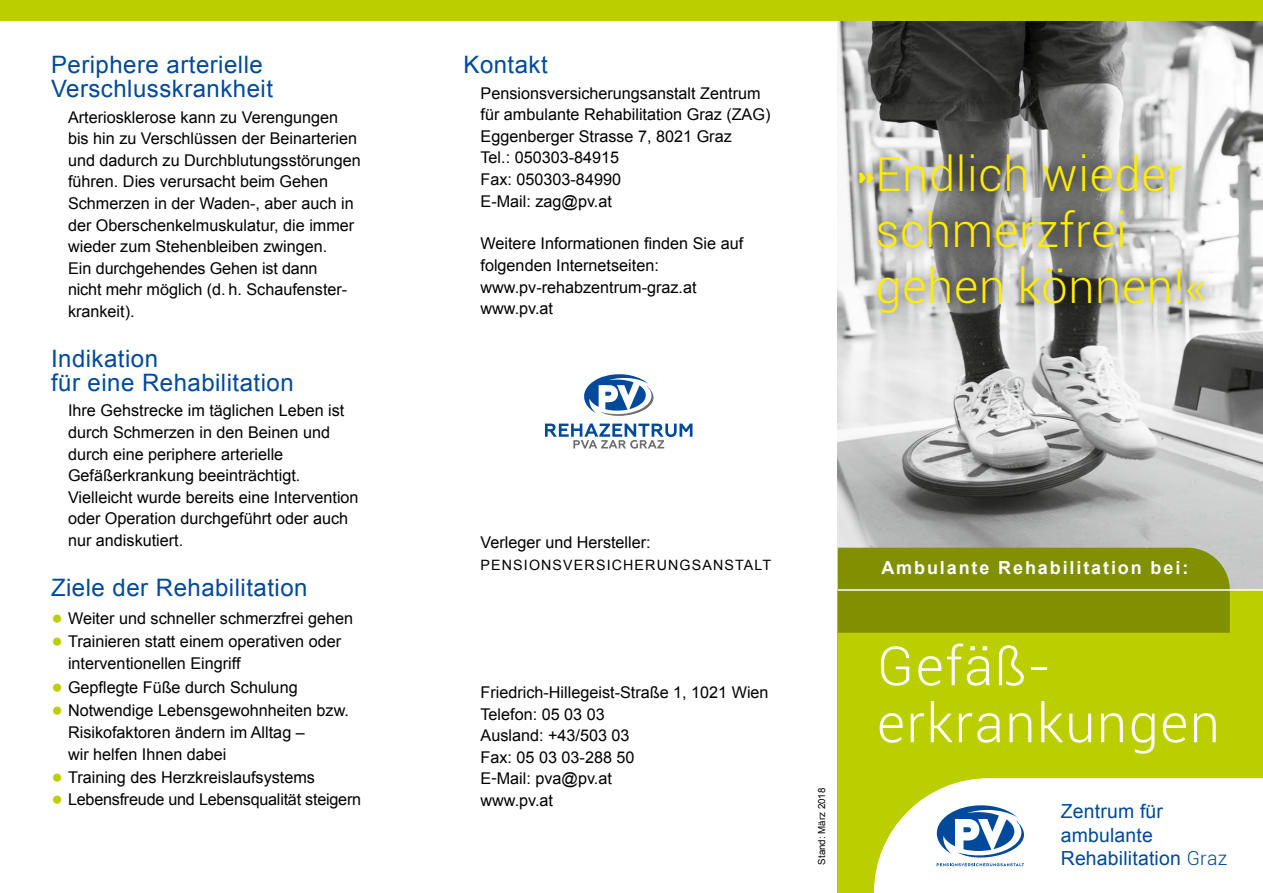
<style>
.page{position:relative;width:1263px;height:893px;background:#fff}
.page>*{position:absolute;margin:0;border:0;box-sizing:border-box;transform-origin:0 0}
.t1{font:300 54px/57px "Roboto";letter-spacing:.03em;color:#fff}
.t2{font:300 46.95px/56.2px "Roboto";letter-spacing:.015em;color:#ffed00}
.t3{font:24px/24px "Arial";letter-spacing:.02em;color:#00499b}
.t4{font:19.35px/23.2px "Arial";letter-spacing:.01em;color:#00499b}
.t5{font:700 18px "Arial";letter-spacing:.105em;color:#fff}
.t6{font:16.2px/21.6px "Arial PVA";color:#000}
.t7{font:14.25px "Arial PVA";letter-spacing:.08em;color:#000}
.t8{font:9.75px "Arial PVA";color:#000}
.s1{font-family:"Cala";font-weight:300;font-size:33px;color:#bbce00}
.s2{font-family:"Roboto";font-weight:300}
</style>
<div class="page">
<div style="left:838px;top:589px;width:425px;height:304px;background:#bbce00"></div>
<img style="left:838px;top:20px;width:425px;height:569px">
<div style="left:838px;top:548px;width:392px;height:85px;background:#809000"></div>
<div style="left:0;top:0;width:1263px;height:20px;background:#bbce00"></div>
<div style="left:845px;top:141px;width:371px;height:186px;background:#000;opacity:.75"></div>
<hr style="left:838px;top:589px;width:425px;height:2px;background:#fff">
<svg style="left:584px;top:374px;width:70px;height:42px"></svg>
<svg style="left:545px;top:423px;width:147px;height:26px"></svg>
<svg style="left:874px;top:778px;width:389px;height:115px;background:#eef3e9"></svg>
<h3 class="t3" style="left:51px;top:53px;width:224px">Periphere arterielle<br>Verschlusskrankheit</h3>
<p class="t6" style="left:68px;top:106px;width:294px">Arteriosklerose kann zu Verengungen bis hin zu Verschlüssen der Beinarterien und dadurch zu Durchblutungsstörungen führen. Dies verursacht beim Gehen Schmerzen in der Waden-, aber auch in der Oberschenkelmuskulatur, die immer wieder zum Stehenbleiben zwingen.<br>Ein durchgehendes Gehen ist dann<br>nicht mehr möglich (d. h. Schaufenster&shy;krankeit).</p>
<h3 class="t3" style="left:51px;top:346px;width:244px">Indikation<br>für eine Rehabilitation</h3>
<p class="t6" style="left:68px;top:400px;width:292px">Ihre Gehstrecke im täglichen Leben ist durch Schmerzen in den Beinen und durch eine periphere arterielle Gefäßerkrankung beeinträchtigt.<br>Vielleicht wurde bereits eine Intervention oder Operation durchgeführt oder auch nur andiskutiert.</p>
<h3 class="t3" style="left:51px;top:575px;width:258px">Ziele der Rehabilitation</h3>
<p class="t6" style="left:51px;top:607px;width:304px"><span class="s1">•</span> Weiter und schneller schmerzfrei gehen</p>
<p class="t6" style="left:68px;top:631px;width:275px;text-indent:-17px"><span class="s1">•</span> Trainieren statt einem operativen oder interventionellen Eingriff</p>
<p class="t6" style="left:51px;top:676px;width:248px"><span class="s1">•</span> Gepflegte Füße durch Schulung</p>
<p class="t6" style="left:68px;top:700px;width:282px;text-indent:-17px"><span class="s1">•</span> Notwendige Lebensgewohnheiten bzw.<br>Risikofaktoren ändern im Alltag –<br>wir helfen Ihnen dabei</p>
<p class="t6" style="left:51px;top:767px;width:265px"><span class="s1">•</span> Training des Herzkreislaufsystems</p>
<p class="t6" style="left:51px;top:788px;width:312px"><span class="s1">•</span> Lebensfreude und Lebensqualität steigern</p>
<h3 class="t3" style="left:463px;top:53px;width:86px">Kontakt</h3>
<p class="t6" style="left:480px;top:82px;width:291px">Pensionsversicherungsanstalt Zentrum für ambulante Rehabilitation Graz (ZAG)<br>Eggenberger Strasse 7, 8021 Graz<br>Tel.: 050303-84915<br>Fax: 050303-84990<br>E-Mail: zag@pv.at</p>
<p class="t6" style="left:480px;top:233px;width:264px">Weitere Informationen finden Sie auf folgenden Internetseiten: www.pv-rehabzentrum-graz.at www.pv.at</p>
<h2 class="t2" style="left:876px;top:144px;width:332px;text-indent:-22px">»Endlich wieder schmerzfrei gehen können!«</h2>
<p class="t6" style="left:480px;top:532px;width:172px">Verleger und Hersteller:</p>
<p class="t7" style="left:480px;top:555px;width:292px">PENSIONSVERSICHERUNGSANSTALT</p>
<p class="t6" style="left:480px;top:681px;width:290px">Friedrich-Hillegeist-Straße 1, 1021 Wien<br>Telefon: 05 03 03<br>Ausland: +43/503 03<br>Fax: 05 03 03-288 50<br>E-Mail: pva@pv.at<br>www.pv.at</p>
<p class="t8" style="left:815px;top:865px;width:78px;rotate:-90deg">Stand: März 2018</p>
<p class="t5" style="left:881px;top:555px;width:308px">Ambulante Rehabilitation bei:</p>
<h1 class="t1" style="left:877px;top:636px;width:344px">Gefäß&shy;erkrankungen</h1>
<p class="t4" style="left:1061px;top:800px;width:168px">Zentrum für ambulante<br>Rehabilitation <span class="s2">Graz</span></p>
</div>
